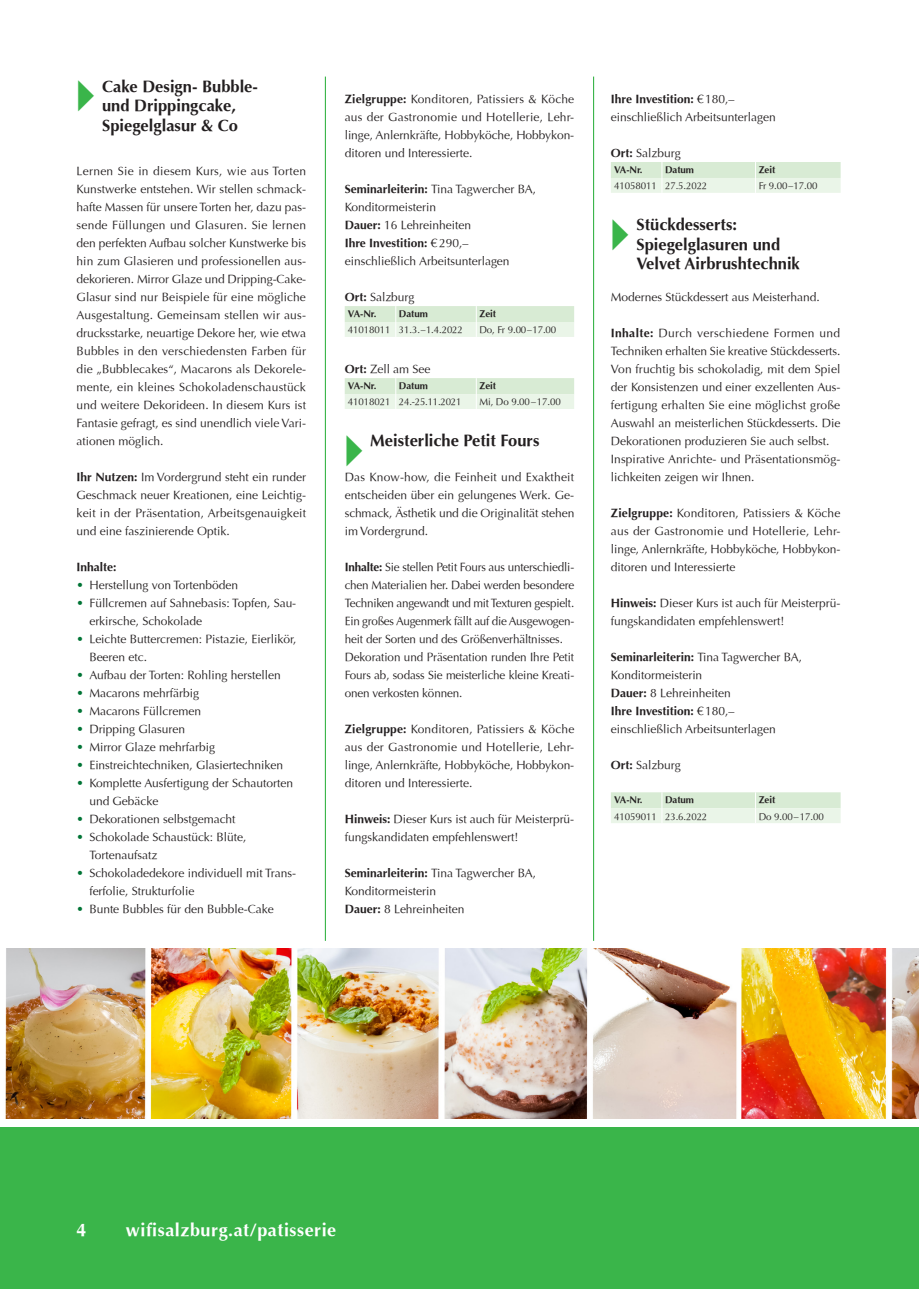
<style>
.page{position:relative;width:919px;height:1289px;background:#fff}
.page>*{position:absolute;margin:0;border:0;box-sizing:border-box;transform-origin:0 0}
.t1{font:700 18px "Optima";letter-spacing:.03em;color:#fff}
.t2{font:700 16.5px/19.5px "Optima";color:#231f20}
._6_copy_8pt{font:12px/18px "Optima";color:#231f20;text-align:justify}
._6_copy_8pt-2{font:12px/18px "Optima";letter-spacing:-.02em;color:#231f20}
._6_copy_8pt-3{font:700 12px "Optima";color:#231f20}
.Tabelle_copy{font:9.75px "Optima";letter-spacing:-.01em;color:#231f20}
.Tabelle_head{font:700 9.75px "Optima";letter-spacing:-.01em;color:#231f20}
.s1{font-weight:700}
.s2{color:#007435}
.s3{font-weight:400}
</style>
<div class="page">
<div style="left:0;top:1127px;width:918px;height:161px;background:#3ab54a"></div>
<img style="left:5px;top:948px;width:913px;height:170px">
<hr style="left:325px;top:77px;width:1px;height:863px;background:#3ab54a">
<svg style="left:345px;top:306px;width:229px;height:31px;background:#e1efde"></svg>
<svg style="left:345px;top:378px;width:229px;height:31px;background:#e1f0de"></svg>
<svg style="left:611px;top:162px;width:229px;height:31px;background:#e1efde"></svg>
<svg style="left:611px;top:792px;width:229px;height:31px;background:#e1f0de"></svg>
<hr style="left:593px;top:77px;width:1px;height:863px;background:#3ab54a">
<p class="t2" style="left:102px;top:77px;width:157px">Cake Design- Bubble&shy;und Drippingcake,<br>Spiegelglasur &amp; Co</p>
<p class="_6_copy_8pt" style="left:77px;top:162px;width:231px">Lernen Sie in diesem Kurs, wie aus Torten Kunstwerke entstehen. Wir stellen schmack&shy;hafte Massen für unsere Torten her, dazu pas&shy;sende Füllungen und Glasuren. Sie lernen den perfekten Aufbau solcher Kunstwerke bis hin zum Glasieren und professionellen aus&shy;dekorieren. Mirror Glaze und Dripping-Cake-Glasur sind nur Beispiele für eine mögliche Ausgestaltung. Gemeinsam stellen wir aus&shy;drucksstarke, neuartige Dekore her, wie etwa Bubbles in den verschiedensten Farben für die „Bubblecakes“, Macarons als Dekorele&shy;mente, ein kleines Schokoladenschaustück und weitere Dekorideen. In diesem Kurs ist Fantasie gefragt, es sind unendlich viele Vari&shy;ationen möglich.</p>
<p class="_6_copy_8pt" style="left:77px;top:468px;width:231px"><span class="s1">Ihr Nutzen:</span> Im Vordergrund steht ein runder Geschmack neuer Kreationen, eine Leichtig&shy;keit in der Präsentation, Arbeitsgenauigkeit und eine faszinierende Optik.</p>
<p class="_6_copy_8pt-3" style="left:77px;top:560px;width:41px">Inhalte:</p>
<p class="_6_copy_8pt" style="left:77px;top:576px;width:163px"><span class="s2">•</span> Herstellung von Tortenböden</p>
<p class="_6_copy_8pt" style="left:89px;top:594px;width:208px;text-indent:-13px"><span class="s2">•</span> Füllcremen auf Sahnebasis: Topfen, Sau&shy;erkirsche, Schokolade</p>
<p class="_6_copy_8pt" style="left:89px;top:630px;width:208px;text-indent:-13px"><span class="s2">•</span> Leichte Buttercremen: Pistazie, Eierlikör,<br>Beeren etc.</p>
<p class="_6_copy_8pt" style="left:77px;top:666px;width:206px"><span class="s2">•</span> Aufbau der Torten: Rohling herstellen</p>
<p class="_6_copy_8pt" style="left:77px;top:684px;width:124px"><span class="s2">•</span> Macarons mehrfärbig</p>
<p class="_6_copy_8pt" style="left:77px;top:702px;width:126px"><span class="s2">•</span> Macarons Füllcremen</p>
<p class="_6_copy_8pt" style="left:77px;top:720px;width:110px"><span class="s2">•</span> Dripping Glasuren</p>
<p class="_6_copy_8pt" style="left:77px;top:738px;width:140px"><span class="s2">•</span> Mirror Glaze mehrfarbig</p>
<p class="_6_copy_8pt" style="left:77px;top:756px;width:208px"><span class="s2">•</span> Einstreichtechniken, Glasiertechniken</p>
<p class="_6_copy_8pt" style="left:89px;top:774px;width:205px;text-indent:-13px"><span class="s2">•</span> Komplette Ausfertigung der Schautorten und Gebäcke</p>
<p class="_6_copy_8pt" style="left:77px;top:810px;width:160px"><span class="s2">•</span> Dekorationen selbstgemacht</p>
<p class="_6_copy_8pt" style="left:89px;top:828px;width:159px;text-indent:-13px"><span class="s2">•</span> Schokolade Schaustück: Blüte,<br>Tortenaufsatz</p>
<p class="_6_copy_8pt" style="left:89px;top:864px;width:208px;text-indent:-13px"><span class="s2">•</span> Schokoladedekore individuell mit Trans&shy;ferfolie, Strukturfolie</p>
<p class="_6_copy_8pt" style="left:77px;top:900px;width:199px"><span class="s2">•</span> Bunte Bubbles für den Bubble-Cake</p>
<p class="_6_copy_8pt" style="left:345px;top:90px;width:231px"><span class="s1">Zielgruppe:</span> Konditoren, Patissiers &amp; Köche aus der Gastronomie und Hotellerie, Lehr&shy;linge, Anlernkräfte, Hobbyköche, Hobbykon&shy;ditoren und Interessierte.</p>
<p class="_6_copy_8pt" style="left:345px;top:180px;width:193px"><span class="s1">Seminarleiterin:</span> Tina Tagwercher BA,</p>
<p class="_6_copy_8pt" style="left:345px;top:198px;width:93px">Konditormeisterin</p>
<p class="_6_copy_8pt" style="left:345px;top:216px;width:128px"><span class="s1">Dauer:</span> 16 Lehreinheiten</p>
<p class="_6_copy_8pt-3" style="left:345px;top:236px;width:125px">Ihre Investition: <span class="s3">€290,–</span></p>
<p class="_6_copy_8pt" style="left:345px;top:252px;width:166px">einschließlich Arbeitsunterlagen</p>
<p class="_6_copy_8pt" style="left:345px;top:288px;width:71px"><span class="s1">Ort:</span> Salzburg</p>
<p class="Tabelle_head" style="left:348px;top:308px;width:30px">VA-Nr.</p>
<p class="Tabelle_head" style="left:399px;top:308px;width:30px">Datum</p>
<p class="Tabelle_head" style="left:479px;top:308px;width:18px">Zeit</p>
<p class="Tabelle_copy" style="left:348px;top:324px;width:44px">41018011</p>
<p class="Tabelle_copy" style="left:399px;top:324px;width:65px">31.3.–1.4.2022</p>
<p class="Tabelle_copy" style="left:479px;top:324px;width:78px">Do, Fr 9.00–17.00</p>
<p class="_6_copy_8pt" style="left:345px;top:360px;width:87px"><span class="s1">Ort:</span> Zell am See</p>
<p class="Tabelle_head" style="left:348px;top:380px;width:30px">VA-Nr.</p>
<p class="Tabelle_head" style="left:399px;top:380px;width:30px">Datum</p>
<p class="Tabelle_head" style="left:479px;top:380px;width:18px">Zeit</p>
<p class="Tabelle_copy" style="left:348px;top:396px;width:44px">41018021</p>
<p class="Tabelle_copy" style="left:399px;top:396px;width:64px">24.-25.11.2021</p>
<p class="Tabelle_copy" style="left:479px;top:396px;width:83px">Mi, Do 9.00–17.00</p>
<p class="t2" style="left:370px;top:431px;width:171px">Meisterliche Petit Fours</p>
<p class="_6_copy_8pt" style="left:345px;top:468px;width:231px">Das Know-how, die Feinheit und Exaktheit entscheiden über ein gelungenes Werk. Ge&shy;schmack, Ästhetik und die Originalität stehen im Vordergrund.</p>
<p class="_6_copy_8pt" style="left:345px;top:558px;width:231px"><span class="s1">Inhalte:</span> Sie stellen Petit Fours aus unterschiedli&shy;chen Materialien her. Dabei werden besondere Techniken angewandt und mit Texturen gespielt.</p>
<p class="_6_copy_8pt-2" style="left:345px;top:612px;width:231px">Ein großes Augenmerk fällt auf die Ausgewogen&shy;heit der Sorten und des Größenverhältnisses.</p>
<p class="_6_copy_8pt" style="left:345px;top:648px;width:231px">Dekoration und Präsentation runden Ihre Petit Fours ab, sodass Sie meisterliche kleine Kreati&shy;onen verkosten können.</p>
<p class="_6_copy_8pt" style="left:345px;top:720px;width:231px"><span class="s1">Zielgruppe:</span> Konditoren, Patissiers &amp; Köche aus der Gastronomie und Hotellerie, Lehr&shy;linge, Anlernkräfte, Hobbyköche, Hobbykon&shy;ditoren und Interessierte.</p>
<p class="_6_copy_8pt" style="left:345px;top:810px;width:231px"><span class="s1">Hinweis:</span> Dieser Kurs ist auch für Meisterprü&shy;fungskandidaten empfehlenswert!</p>
<p class="_6_copy_8pt" style="left:345px;top:864px;width:193px"><span class="s1">Seminarleiterin:</span> Tina Tagwercher BA,</p>
<p class="_6_copy_8pt" style="left:345px;top:882px;width:93px">Konditormeisterin</p>
<p class="_6_copy_8pt" style="left:345px;top:900px;width:121px"><span class="s1">Dauer:</span> 8 Lehreinheiten</p>
<p class="_6_copy_8pt-3" style="left:611px;top:92px;width:125px">Ihre Investition: <span class="s3">€180,–</span></p>
<p class="_6_copy_8pt" style="left:611px;top:108px;width:166px">einschließlich Arbeitsunterlagen</p>
<p class="_6_copy_8pt" style="left:611px;top:144px;width:71px"><span class="s1">Ort:</span> Salzburg</p>
<p class="Tabelle_head" style="left:614px;top:164px;width:30px">VA-Nr.</p>
<p class="Tabelle_head" style="left:665px;top:164px;width:30px">Datum</p>
<p class="Tabelle_head" style="left:758px;top:164px;width:18px">Zeit</p>
<p class="Tabelle_copy" style="left:614px;top:180px;width:44px">41058011</p>
<p class="Tabelle_copy" style="left:665px;top:180px;width:44px">27.5.2022</p>
<p class="Tabelle_copy" style="left:758px;top:180px;width:60px">Fr 9.00–17.00</p>
<p class="t2" style="left:636px;top:215px;width:165px">Stückdesserts:<br>Spiegelglasuren und<br>Velvet Airbrushtechnik</p>
<p class="_6_copy_8pt" style="left:611px;top:288px;width:210px">Modernes Stückdessert aus Meisterhand.</p>
<p class="_6_copy_8pt" style="left:611px;top:324px;width:231px"><span class="s1">Inhalte:</span> Durch verschiedene Formen und<br>Techniken erhalten Sie kreative Stückdesserts.</p>
<p class="_6_copy_8pt" style="left:611px;top:360px;width:231px">Von fruchtig bis schokoladig, mit dem Spiel der Konsistenzen und einer exzellenten Aus&shy;fertigung erhalten Sie eine möglichst große Auswahl an meisterlichen Stückdesserts. Die Dekorationen produzieren Sie auch selbst.</p>
<p class="_6_copy_8pt" style="left:611px;top:450px;width:231px">Inspirative Anrichte- und Präsentationsmög&shy;lichkeiten zeigen wir Ihnen.</p>
<p class="_6_copy_8pt" style="left:611px;top:504px;width:231px"><span class="s1">Zielgruppe:</span> Konditoren, Patissiers &amp; Köche aus der Gastronomie und Hotellerie, Lehr&shy;linge, Anlernkräfte, Hobbyköche, Hobbykon&shy;ditoren und Interessierte</p>
<p class="_6_copy_8pt" style="left:611px;top:594px;width:231px"><span class="s1">Hinweis:</span> Dieser Kurs ist auch für Meisterprü&shy;fungskandidaten empfehlenswert!</p>
<p class="_6_copy_8pt" style="left:611px;top:648px;width:193px"><span class="s1">Seminarleiterin:</span> Tina Tagwercher BA,</p>
<p class="_6_copy_8pt" style="left:611px;top:666px;width:93px">Konditormeisterin</p>
<p class="_6_copy_8pt" style="left:611px;top:684px;width:121px"><span class="s1">Dauer:</span> 8 Lehreinheiten</p>
<p class="_6_copy_8pt-3" style="left:611px;top:704px;width:125px">Ihre Investition: <span class="s3">€180,–</span></p>
<p class="_6_copy_8pt" style="left:611px;top:720px;width:166px">einschließlich Arbeitsunterlagen</p>
<p class="_6_copy_8pt" style="left:611px;top:756px;width:71px"><span class="s1">Ort:</span> Salzburg</p>
<p class="Tabelle_head" style="left:614px;top:794px;width:30px">VA-Nr.</p>
<p class="Tabelle_head" style="left:665px;top:794px;width:30px">Datum</p>
<p class="Tabelle_head" style="left:758px;top:794px;width:18px">Zeit</p>
<p class="Tabelle_copy" style="left:614px;top:810px;width:44px">41059011</p>
<p class="Tabelle_copy" style="left:665px;top:810px;width:44px">23.6.2022</p>
<p class="Tabelle_copy" style="left:758px;top:810px;width:67px">Do 9.00–17.00</p>
<h1 class="t1" style="left:77px;top:1219px;width:12px">4</h1>
<h1 class="t1" style="left:126px;top:1219px;width:212px">wifisalzburg.at/patisserie</h1>
</div>
